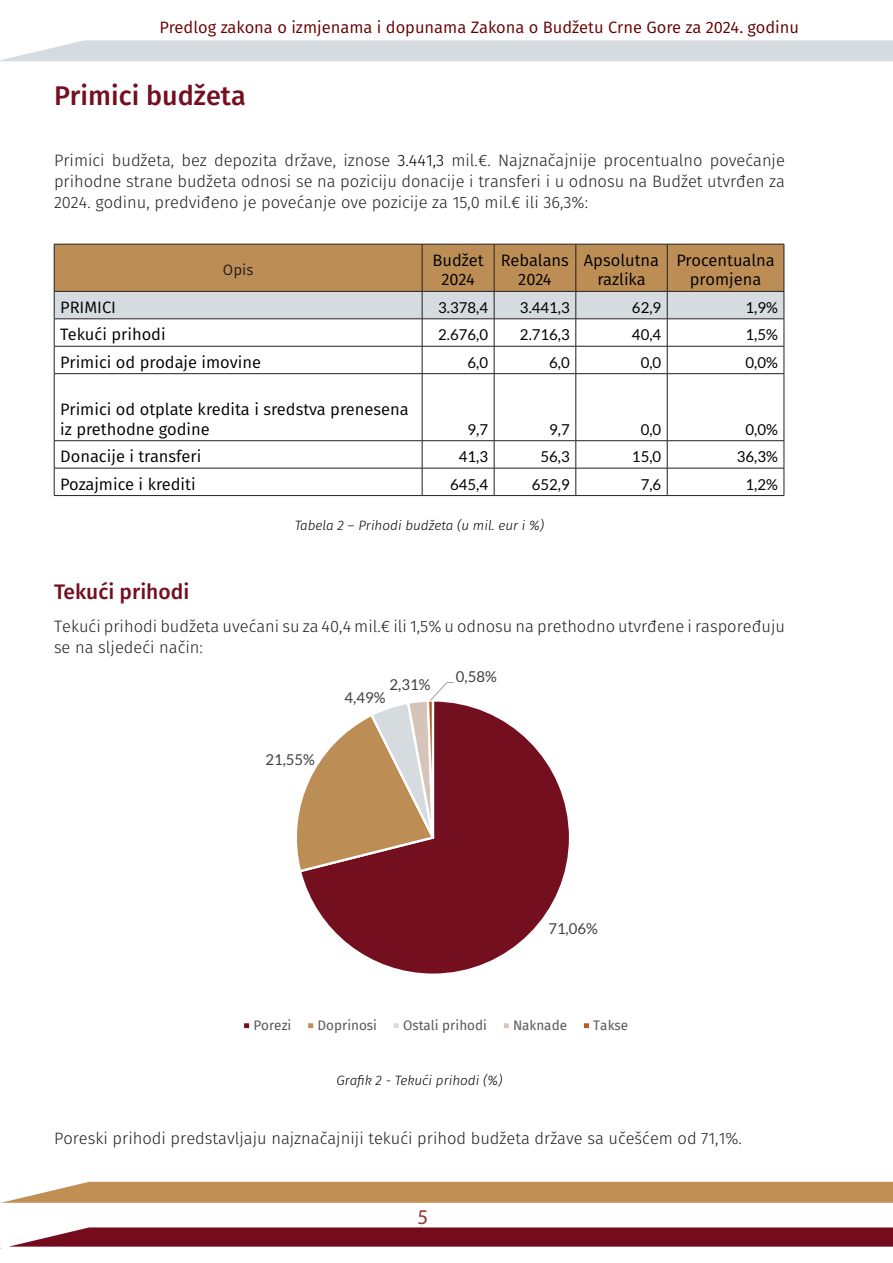
<style>
.page{position:relative;width:893px;height:1263px;background:#fff}
.page>*{position:absolute;margin:0;border:0;box-sizing:border-box;transform-origin:0 0}
.Opis_tabela_i_grafik{font:500 27px "Fira Sans";color:#740f20}
.t1{font:500 21px "Fira Sans";color:#740f20}
.t2{font:21px "Myriad Pro";color:#933}
.Obican_text{font:300 16.5px/21px "Fira Sans";color:#231f20;text-align:justify}
.t3{font:16.5px/19.8px "Fira Sans";color:#000;text-align:center}
.t4{font:16.5px "Fira Sans";color:#600}
.t5{font:15px "Lato";color:#000}
.t6{font:15px "Lato";color:#404040}
.t7{font:15px "Fira Sans";color:#231f20}
.Opis_tabela_i_grafik-2{font:italic 300 13.5px "Fira Sans";color:#000}
.t8{font:13.5px "Fira Sans";color:#595959}
.s1{color:#000}
</style>
<div class="page">
<svg style="left:0;top:40px;width:893px;height:21px;background:#d8dde1"></svg>
<svg style="left:11px;top:1227px;width:882px;height:19px;background:#7d1c2d"></svg>
<svg style="left:0;top:1182px;width:893px;height:21px;background:#c4945d"></svg>
<svg style="left:55px;top:374px;width:729px;height:121px"></svg>
<svg style="left:54px;top:245px;width:731px;height:128px"></svg>
<hr style="left:54px;top:373px;width:368px;height:1px;background:#231f20">
<hr style="left:54px;top:374px;width:1px;height:66px;background:#231f20">
<hr style="left:422px;top:373px;width:72px;height:1px;background:#231f20">
<hr style="left:422px;top:374px;width:1px;height:66px;background:#231f20">
<hr style="left:494px;top:373px;width:82px;height:1px;background:#231f20">
<hr style="left:494px;top:374px;width:1px;height:66px;background:#231f20">
<hr style="left:576px;top:373px;width:91px;height:1px;background:#231f20">
<hr style="left:576px;top:374px;width:1px;height:66px;background:#231f20">
<hr style="left:667px;top:373px;width:117px;height:1px;background:#231f20">
<hr style="left:667px;top:374px;width:1px;height:66px;background:#231f20">
<hr style="left:784px;top:374px;width:1px;height:66px;background:#231f20">
<hr style="left:54px;top:440px;width:368px;height:1px;background:#231f20">
<hr style="left:422px;top:440px;width:72px;height:1px;background:#231f20">
<hr style="left:494px;top:440px;width:82px;height:1px;background:#231f20">
<hr style="left:576px;top:440px;width:91px;height:1px;background:#231f20">
<hr style="left:667px;top:440px;width:117px;height:1px;background:#231f20">
<hr style="left:54px;top:468px;width:368px;height:1px;background:#231f20">
<svg style="left:54px;top:441px;width:1px;height:54px"></svg>
<hr style="left:422px;top:468px;width:72px;height:1px;background:#231f20">
<svg style="left:422px;top:441px;width:1px;height:54px"></svg>
<hr style="left:494px;top:468px;width:82px;height:1px;background:#231f20">
<svg style="left:494px;top:441px;width:1px;height:54px"></svg>
<hr style="left:576px;top:468px;width:91px;height:1px;background:#231f20">
<svg style="left:576px;top:441px;width:1px;height:54px"></svg>
<hr style="left:667px;top:468px;width:117px;height:1px;background:#231f20">
<svg style="left:667px;top:441px;width:1px;height:54px"></svg>
<svg style="left:784px;top:441px;width:1px;height:54px"></svg>
<hr style="left:54px;top:495px;width:368px;height:1px;background:#231f20">
<hr style="left:422px;top:495px;width:72px;height:1px;background:#231f20">
<hr style="left:494px;top:495px;width:82px;height:1px;background:#231f20">
<hr style="left:576px;top:495px;width:91px;height:1px;background:#231f20">
<hr style="left:667px;top:495px;width:117px;height:1px;background:#231f20">
<hr style="left:54px;top:244px;width:368px;height:1px;background:#231f20">
<hr style="left:54px;top:244px;width:1px;height:47px;background:#231f20">
<hr style="left:54px;top:291px;width:368px;height:1px;background:#231f20">
<hr style="left:422px;top:244px;width:72px;height:1px;background:#231f20">
<hr style="left:422px;top:244px;width:1px;height:47px;background:#231f20">
<hr style="left:422px;top:291px;width:72px;height:1px;background:#231f20">
<hr style="left:494px;top:244px;width:82px;height:1px;background:#231f20">
<hr style="left:494px;top:244px;width:1px;height:47px;background:#231f20">
<hr style="left:494px;top:291px;width:82px;height:1px;background:#231f20">
<hr style="left:576px;top:244px;width:91px;height:1px;background:#231f20">
<hr style="left:576px;top:244px;width:1px;height:47px;background:#231f20">
<hr style="left:576px;top:291px;width:91px;height:1px;background:#231f20">
<hr style="left:667px;top:244px;width:117px;height:1px;background:#231f20">
<hr style="left:667px;top:244px;width:1px;height:47px;background:#231f20">
<hr style="left:784px;top:244px;width:1px;height:47px;background:#231f20">
<hr style="left:667px;top:291px;width:117px;height:1px;background:#231f20">
<svg style="left:386px;top:703px;width:183px;height:271px"></svg>
<svg style="left:297px;top:682px;width:158px;height:283px"></svg>
<div style="left:243px;top:1022px;width:7px;height:7px;background:#740f20"></div>
<div style="left:242px;top:1021px;width:9px;height:9px;border:2px solid #fff"></div>
<div style="left:307px;top:1022px;width:7px;height:7px;background:#bc8e56"></div>
<div style="left:306px;top:1021px;width:10px;height:9px;border:2px solid #fff"></div>
<div style="left:393px;top:1022px;width:7px;height:7px;background:#d6dbdf"></div>
<div style="left:391px;top:1021px;width:10px;height:9px;border:2px solid #fff"></div>
<div style="left:503px;top:1022px;width:7px;height:7px;background:#d6c3ba"></div>
<div style="left:501px;top:1021px;width:10px;height:9px;border:2px solid #fff"></div>
<div style="left:583px;top:1022px;width:7px;height:7px;background:#b35d22"></div>
<div style="left:582px;top:1021px;width:9px;height:9px;border:2px solid #fff"></div>
<p class="t4" style="left:160px;top:15px;width:641px">Predlog zakona o izmjenama i dopunama Zakona o Budžetu Crne Gore za 2024. godinu</p>
<p class="Opis_tabela_i_grafik" style="left:54px;top:74px;width:193px">Primici budžeta</p>
<p class="Obican_text" style="left:54px;top:150px;width:732px">Primici budžeta, bez depozita države, iznose <span class="s1">3.441,3</span> mil.€. Najznačajnije procentualno povećanje prihodne strane budžeta odnosi se na poziciju donacije i transferi i u odnosu na Budžet utvrđen za 2024. godinu, predviđeno je povećanje ove pozicije za 15,0 mil.€ ili 36,3%:</p>
<p class="t7" style="left:223px;top:258px;width:32px">Opis</p>
<p class="t3" style="left:432px;top:250px;width:53px">Budžet<br>2024</p>
<p class="t3" style="left:501px;top:250px;width:69px">Rebalans<br>2024</p>
<p class="t3" style="left:584px;top:250px;width:77px">Apsolutna razlika</p>
<p class="t3" style="left:676px;top:250px;width:100px">Procentualna promjena</p>
<p class="t3" style="left:60px;top:297px;width:57px">PRIMICI</p>
<p class="t5" style="left:438px;top:299px;width:51px">3.378,4</p>
<p class="t5" style="left:520px;top:299px;width:51px">3.441,3</p>
<p class="t5" style="left:632px;top:299px;width:31px">62,9</p>
<p class="t5" style="left:746px;top:299px;width:34px">1,9%</p>
<p class="t3" style="left:60px;top:324px;width:107px">Tekući prihodi</p>
<p class="t5" style="left:438px;top:326px;width:51px">2.676,0</p>
<p class="t5" style="left:520px;top:326px;width:51px">2.716,3</p>
<p class="t5" style="left:632px;top:326px;width:31px">40,4</p>
<p class="t5" style="left:746px;top:326px;width:34px">1,5%</p>
<p class="t3" style="left:60px;top:352px;width:202px">Primici od prodaje imovine</p>
<p class="t5" style="left:468px;top:354px;width:22px">6,0</p>
<p class="t5" style="left:549px;top:354px;width:22px">6,0</p>
<p class="t5" style="left:641px;top:354px;width:22px">0,0</p>
<p class="t5" style="left:746px;top:354px;width:34px">0,0%</p>
<p class="t3" style="left:60px;top:399px;width:350px;text-align:left">Primici od otplate kredita i sredstva prenesena iz prethodne godine</p>
<p class="t5" style="left:468px;top:421px;width:22px">9,7</p>
<p class="t5" style="left:549px;top:421px;width:22px">9,7</p>
<p class="t5" style="left:641px;top:421px;width:22px">0,0</p>
<p class="t5" style="left:746px;top:421px;width:34px">0,0%</p>
<p class="t3" style="left:60px;top:446px;width:143px">Donacije i transferi</p>
<p class="t5" style="left:459px;top:448px;width:31px">41,3</p>
<p class="t5" style="left:540px;top:448px;width:31px">56,3</p>
<p class="t5" style="left:632px;top:448px;width:31px">15,0</p>
<p class="t5" style="left:737px;top:448px;width:43px">36,3%</p>
<p class="t3" style="left:60px;top:473px;width:137px">Pozajmice i krediti</p>
<p class="t5" style="left:450px;top:476px;width:39px">645,4</p>
<p class="t5" style="left:532px;top:476px;width:39px">652,9</p>
<p class="t5" style="left:641px;top:476px;width:22px">7,6</p>
<p class="t5" style="left:746px;top:476px;width:34px">1,2%</p>
<p class="Opis_tabela_i_grafik-2" style="left:295px;top:515px;width:251px">Tabela 2 – Prihodi budžeta (u mil. eur i %)</p>
<p class="t1" style="left:54px;top:574px;width:137px">Tekući prihodi</p>
<p class="Obican_text" style="left:54px;top:615px;width:732px">Tekući prihodi budžeta uvećani su za 40,4 mil.€ ili 1,5% u odnosu na prethodno utvrđene i raspoređuju se na sljedeći način:</p>
<p class="t6" style="left:265px;top:752px;width:51px">21,55%</p>
<p class="t6" style="left:390px;top:676px;width:42px">2,31%</p>
<p class="t6" style="left:345px;top:689px;width:42px">4,49%</p>
<p class="t6" style="left:456px;top:668px;width:42px">0,58%</p>
<p class="t6" style="left:548px;top:920px;width:51px">71,06%</p>
<p class="t8" style="left:253px;top:1014px;width:40px">Porezi</p>
<p class="t8" style="left:317px;top:1014px;width:61px">Doprinosi</p>
<p class="t8" style="left:403px;top:1014px;width:85px">Ostali prihodi</p>
<p class="t8" style="left:513px;top:1014px;width:56px">Naknade</p>
<p class="t8" style="left:593px;top:1014px;width:36px">Takse</p>
<p class="Opis_tabela_i_grafik-2" style="left:336px;top:1071px;width:167px">Grafik 2 - Tekući prihodi (%)</p>
<p class="Obican_text" style="left:54px;top:1127px;width:689px">Poreski prihodi predstavljaju najznačajniji tekući prihod budžeta države sa učešćem od 71,1%.</p>
<p class="t2" style="left:418px;top:1203px;width:12px">5</p>
</div>
